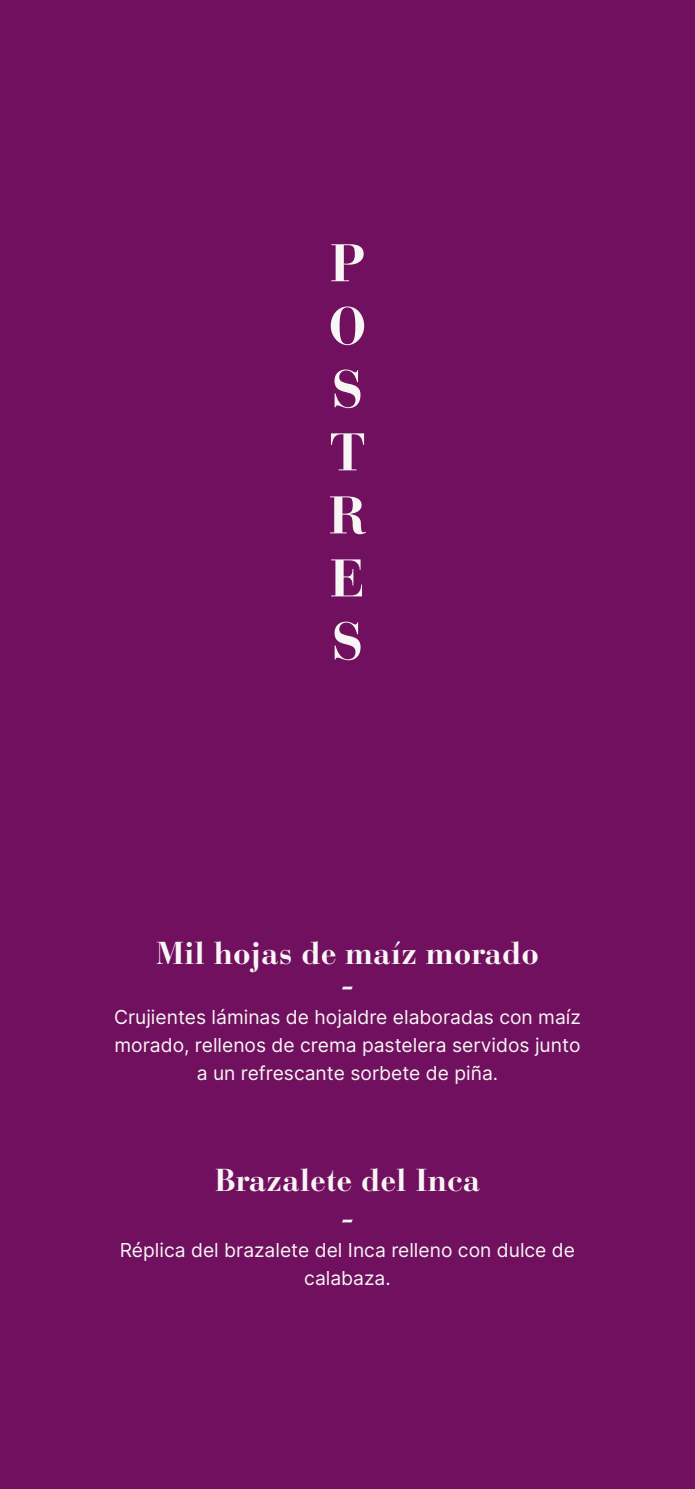
<style>
.page{position:relative;width:695px;height:1489px;background:#fff}
.page>*{position:absolute;margin:0;border:0;box-sizing:border-box;transform-origin:0 0}
.t1{font:700 52.5px/63px "Bauer Bodoni Std";color:#f8f6f5;text-align:justify}
.t2{font:700 31.5px/31.5px "Bauer Bodoni Std";color:#f8f6f5;text-align:center}
.t3{font:19.25px/28px "Inter";color:#f8f6f5;text-align:center}
</style>
<div class="page">
<div style="left:0;top:0;width:694px;height:1488px;background:#71105f"></div>
<h1 class="t1" style="left:328px;top:232px;width:39px">P O S T R E S</h1>
<h2 class="t2" style="left:156px;top:937px;width:384px">Mil hojas de maíz morado -</h2>
<p class="t3" style="left:114px;top:1002px;width:468px">Crujientes láminas de hojaldre elaboradas con maíz morado, rellenos de crema pastelera servidos junto a un refrescante sorbete de piña.</p>
<h2 class="t2" style="left:215px;top:1161px;width:267px;line-height:37.8px">Brazalete del Inca -</h2>
<p class="t3" style="left:120px;top:1235px;width:457px">Réplica del brazalete del Inca relleno con dulce de calabaza.</p>
</div>
